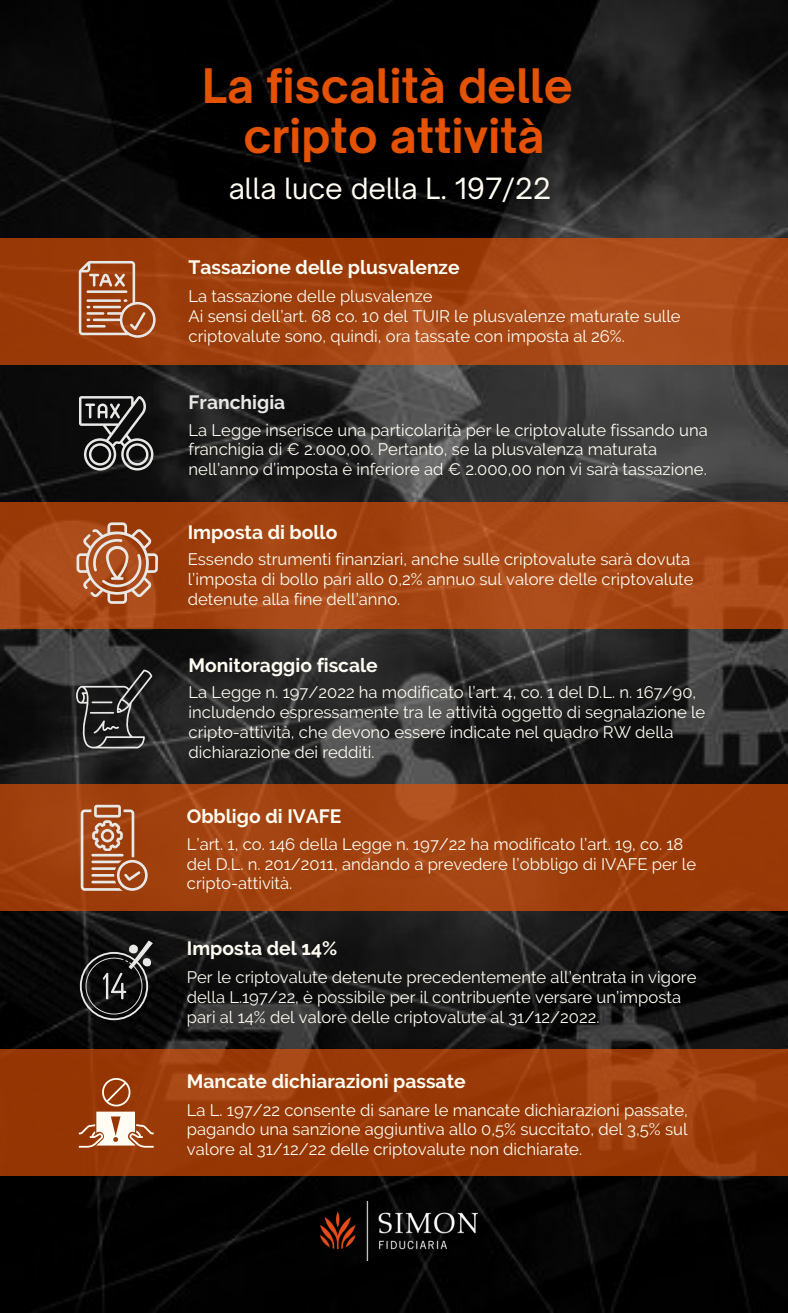
<style>
.page{position:relative;width:788px;height:1313px;background:#fff}
.page>*{position:absolute;margin:0;border:0;box-sizing:border-box;transform-origin:0 0}
.t1{font:700 45.5px/49.9px "Open Sauce One";color:#e35205;text-align:center}
.t2{font:28px "Open Sauce One";color:#fffdf3}
.t3{font:700 19.25px "Raleway";color:#fffdf3}
.t4{font:700 19.25px "Raleway";color:#e8e8e6}
.t5{font:16.62px/19.7px "Raleway";color:#fffdf3}
</style>
<div class="page">
<img style="left:0;top:0;width:788px;height:1312px">
<svg style="left:0;top:238px;width:787px;height:126px;background:#a24311"></svg>
<svg style="left:79px;top:261px;width:77px;height:77px;background:#af6843"></svg>
<div style="left:0;top:502px;width:787px;height:126px;background:#a44513"></div>
<svg style="left:77px;top:522px;width:81px;height:82px"></svg>
<svg style="left:79px;top:396px;width:74px;height:74px;background:#4d4d4d"></svg>
<svg style="left:76px;top:669px;width:76px;height:79px;background:#3b3b3b"></svg>
<div style="left:0;top:784px;width:787px;height:127px;background:#9f400d"></div>
<svg style="left:81px;top:804px;width:67px;height:86px"></svg>
<svg style="left:80px;top:940px;width:73px;height:80px;background:#313131"></svg>
<svg style="left:0;top:1049px;width:787px;height:127px;background:#993a08"></svg>
<svg style="left:79px;top:1078px;width:75px;height:69px"></svg>
<img style="left:320px;top:1201px;width:157px;height:59px">
<h1 class="t1" style="left:202px;top:61px;width:372px">La fiscalità delle cripto attività</h1>
<h2 class="t2" style="left:229px;top:171px;width:324px">alla luce della L. 197/22</h2>
<p class="t3" style="left:188px;top:256px;width:272px">Tassazione delle plusvalenze</p>
<p class="t5" style="left:188px;top:286px;width:493px">La tassazione delle plusvalenze<br>Ai sensi dell’art. 68 co. 10 del TUIR le plusvalenze maturate sulle criptovalute sono, quindi, ora tassate con imposta al 26%.</p>
<p class="t4" style="left:188px;top:390px;width:98px">Franchigia</p>
<p class="t5" style="left:188px;top:420px;width:520px">La Legge inserisce una particolarità per le criptovalute fissando una franchigia di € 2.000,00. Pertanto, se la plusvalenza maturata nell’anno d’imposta è inferiore ad € 2.000,00 non vi sarà tassazione.</p>
<p class="t3" style="left:188px;top:520px;width:151px">Imposta di bollo</p>
<p class="t5" style="left:188px;top:550px;width:507px">Essendo strumenti finanziari, anche sulle criptovalute sarà dovuta l’imposta di bollo pari allo 0,2% annuo sul valore delle criptovalute detenute alla fine dell’anno.</p>
<p class="t3" style="left:188px;top:654px;width:191px">Monitoraggio fiscale</p>
<p class="t5" style="left:188px;top:682px;width:518px">La Legge n. 197/2022 ha modificato l’art. 4, co. 1 del D.L. n. 167/90, includendo espressamente tra le attività oggetto di segnalazione le cripto-attività, che devono essere indicate nel quadro RW della dichiarazione dei redditi.</p>
<p class="t3" style="left:187px;top:805px;width:156px">Obbligo di IVAFE</p>
<p class="t5" style="left:187px;top:834px;width:511px">L’art. 1, co. 146 della Legge n. 197/22 ha modificato l’art. 19, co. 18 del D.L. n. 201/2011, andando a prevedere l’obbligo di IVAFE per le cripto-attività.</p>
<p class="t3" style="left:187px;top:937px;width:152px">Imposta del 14%</p>
<p class="t5" style="left:187px;top:967px;width:511px">Per le criptovalute detenute precedentemente all’entrata in vigore della L.197/22, è possibile per il contribuente versare un’imposta pari al 14% del valore delle criptovalute al 31/12/2022.</p>
<p class="t3" style="left:187px;top:1069px;width:280px">Mancate dichiarazioni passate</p>
<p class="t5" style="left:187px;top:1099px;width:502px;text-align:justify">La L. 197/22 consente di sanare le mancate dichiarazioni passate, pagando una sanzione aggiuntiva allo 0,5% succitato, del 3,5% sul valore al 31/12/22 delle criptovalute non dichiarate.</p>
</div>
